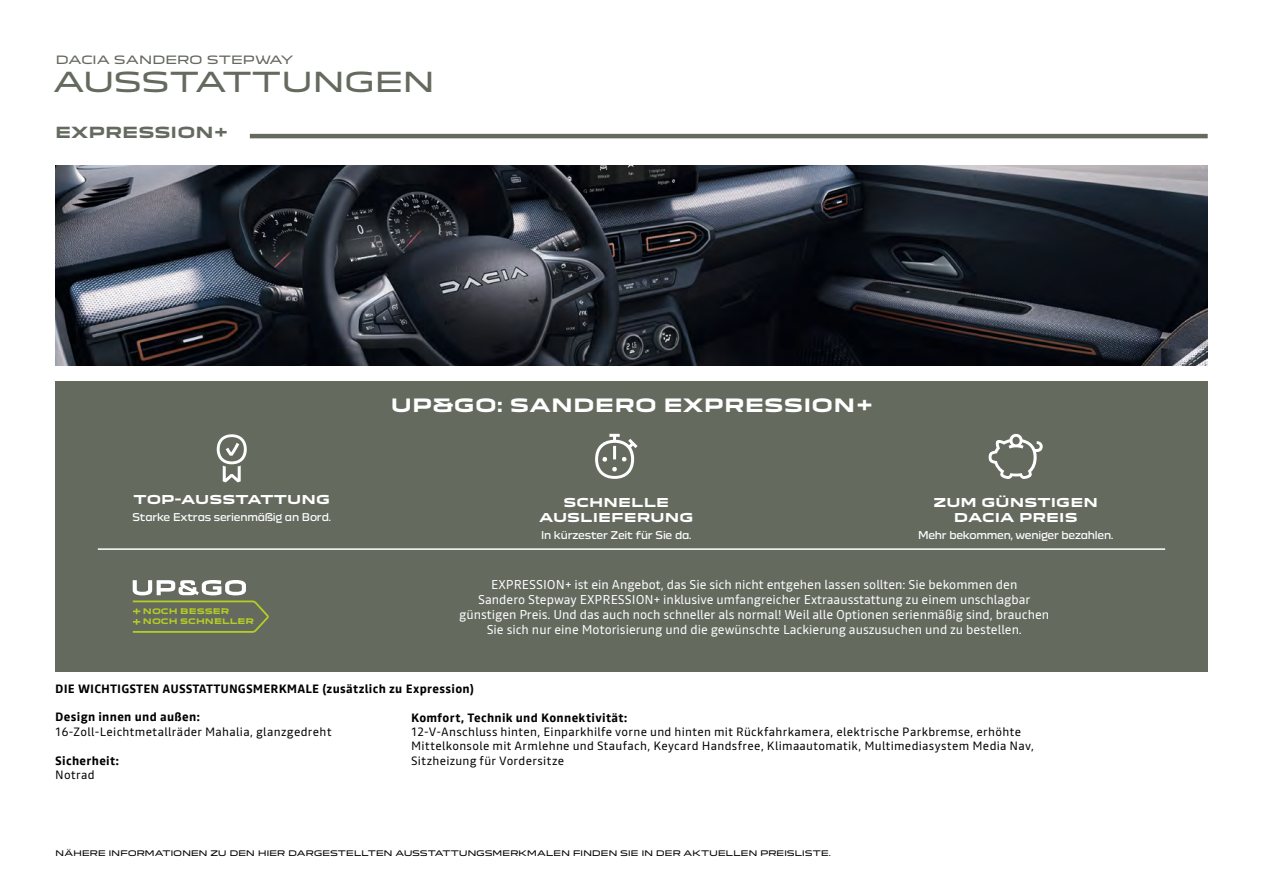
<style>
.page{position:relative;width:1263px;height:893px;background:#fff}
.page>*{position:absolute;margin:0;border:0;box-sizing:border-box;transform-origin:0 0}
.t1{font:27px "Dacia Block Extended";letter-spacing:-.045em;color:#656a5f}
.t2{font:700 18px "Dacia Block Extended";letter-spacing:.01em;color:#fff}
.t3{font:700 15px "Dacia Block Extended";color:#656a5f}
.t4{font:12.75px/15px "Read";color:#fff;text-align:center}
.t5{font:12px/14.4px "Read";letter-spacing:.025em;color:#000}
.t6{font:700 12px "Read";letter-spacing:.025em;color:#000}
.t7{font:700 12px/14.4px "Dacia Block Extended";letter-spacing:.01em;color:#fff;text-align:center}
.t8{font:11.25px "Dacia Block Extended";letter-spacing:-.035em;color:#656a5f}
.t9{font:10.5px "Dacia Block";letter-spacing:-.02em;color:#fff}
.t10{font:7.5px "Dacia Block Extended";letter-spacing:-.035em;color:#000}
.t11{font:7.5px/9.9px "Dacia Block Variable";color:#b4cd26}
</style>
<div class="page">
<img style="left:55px;top:166px;width:1153px;height:200px">
<hr style="left:250px;top:134px;width:958px;height:4px;background:#656a5f">
<div style="left:55px;top:381px;width:1153px;height:291px;background:#656a5f"></div>
<hr style="left:98px;top:548px;width:1067px;height:2px;background:#fff">
<svg style="left:217px;top:434px;width:30px;height:48px"></svg>
<svg style="left:595px;top:434px;width:42px;height:45px"></svg>
<svg style="left:989px;top:434px;width:54px;height:45px"></svg>
<svg style="left:133px;top:580px;width:136px;height:53px"></svg>
<p class="t8" style="left:56px;top:50px;width:239px">DACIA SANDERO STEPWAY</p>
<h1 class="t1" style="left:53px;top:61px;width:384px">AUSSTATTUNGEN</h1>
<p class="t3" style="left:55px;top:124px;width:175px">EXPRESSION+</p>
<p class="t7" style="left:133px;top:493px;width:198px">TOP-AUSSTATTUNG</p>
<p class="t9" style="left:132px;top:509px;width:200px">Starke Extras serienmäßig an Bord.</p>
<p class="t11" style="left:143px;top:607px;width:113px">NOCH BESSER<br>NOCH SCHNELLER</p>
<h2 class="t2" style="left:391px;top:395px;width:484px">UP&amp;GO: SANDERO EXPRESSION+</h2>
<p class="t7" style="left:539px;top:496px;width:156px">SCHNELLE<br>AUSLIEFERUNG</p>
<p class="t9" style="left:541px;top:527px;width:152px">In kürzester Zeit für Sie da.</p>
<p class="t7" style="left:933px;top:496px;width:166px">ZUM GÜNSTIGEN<br>DACIA PREIS</p>
<p class="t9" style="left:918px;top:527px;width:197px">Mehr bekommen, weniger bezahlen.</p>
<p class="t4" style="left:459px;top:577px;width:591px">EXPRESSION+ ist ein Angebot, das Sie sich nicht entgehen lassen sollten: Sie bekommen den<br>Sandero Stepway EXPRESSION+ inklusive umfangreicher Extraausstattung zu einem unschlagbar günstigen Preis. Und das auch noch schneller als normal! Weil alle Optionen serienmäßig sind, brauchen Sie sich nur eine Motorisierung und die gewünschte Lackierung auszusuchen und zu bestellen.</p>
<p class="t6" style="left:55px;top:680px;width:420px">DIE WICHTIGSTEN AUSSTATTUNGSMERKMALE (zusätzlich zu Expression)</p>
<p class="t6" style="left:55px;top:709px;width:146px">Design innen und außen:</p>
<p class="t5" style="left:55px;top:724px;width:278px">16-Zoll-Leichtmetallräder Mahalia, glanzgedreht</p>
<p class="t6" style="left:55px;top:752px;width:65px">Sicherheit:</p>
<p class="t5" style="left:55px;top:768px;width:41px">Notrad</p>
<p class="t6" style="left:411px;top:709px;width:218px">Komfort, Technik und Konnektivität:</p>
<p class="t5" style="left:411px;top:725px;width:624px">12-V-Anschluss hinten, Einparkhilfe vorne und hinten mit Rückfahrkamera, elektrische Parkbremse, erhöhte<br>Mittelkonsole mit Armlehne und Staufach, Keycard Handsfree, Klimaautomatik, Multimediasystem Media Nav,<br>Sitzheizung für Vordersitze</p>
<p class="t10" style="left:55px;top:847px;width:777px">NÄHERE INFORMATIONEN ZU DEN HIER DARGESTELLTEN AUSSTATTUNGSMERKMALEN FINDEN SIE IN DER AKTUELLEN PREISLISTE.</p>
</div>
